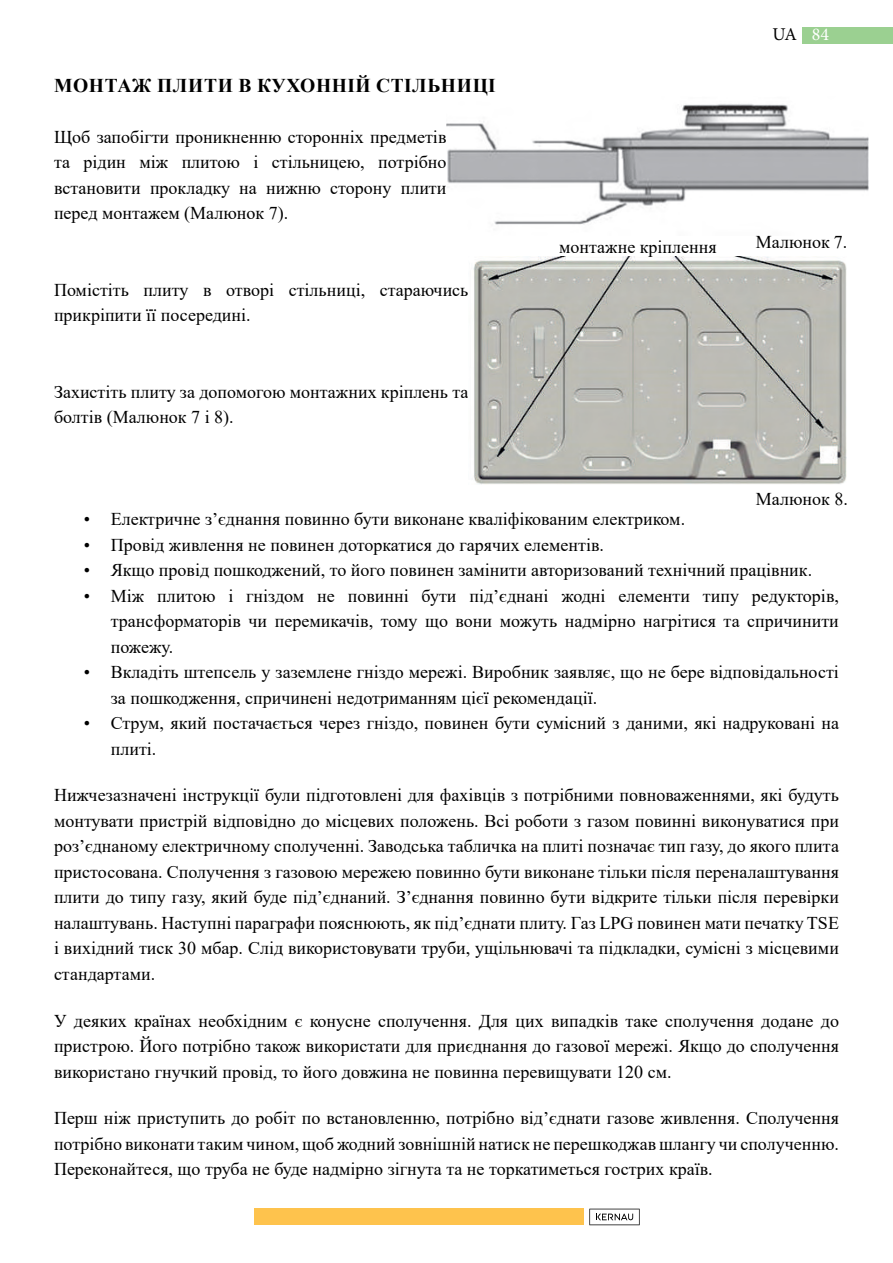
<style>
.page{position:relative;width:893px;height:1263px;background:#fff}
.page>*{position:absolute;margin:0;border:0;box-sizing:border-box;transform-origin:0 0}
.PODROZDZIAŁY{font:700 19.5px "Times New Roman";letter-spacing:.035em;color:#000}
.ZWYKŁY{font:18px/25.5px "Times New Roman";color:#000;text-align:justify}
.t1{font:18px "Minion Pro";color:#000}
.s1{color:#fff}
</style>
<div class="page">
<div style="left:802px;top:27px;width:91px;height:17px;background:#9bd091"></div>
<div style="left:254px;top:1209px;width:330px;height:16px;background:#fec34d"></div>
<svg style="left:589px;top:1209px;width:51px;height:16px"></svg>
<img style="left:446px;top:104px;width:422px;height:121px">
<img style="left:473px;top:256px;width:373px;height:228px">
<p class="PODROZDZIAŁY" style="left:54px;top:71px;width:443px">МОНТАЖ ПЛИТИ В КУХОННІЙ СТІЛЬНИЦІ</p>
<p class="ZWYKŁY" style="left:54px;top:124px;width:394px">Щоб запобігти проникненню сторонніх предметів та рідин між плитою і стільницею, потрібно встановити прокладку на нижню сторону плити перед монтажем (Малюнок 7).</p>
<p class="ZWYKŁY" style="left:54px;top:277px;width:416px">Помістіть плиту в отворі стільниці, стараючись прикріпити її посередині.</p>
<p class="ZWYKŁY" style="left:54px;top:379px;width:416px">Захистіть плиту за допомогою монтажних кріплень та болтів (Малюнок 7 і 8).</p>
<p class="t1" style="left:773px;top:22px;width:58px">UA <span class="s1">84</span></p>
<p class="ZWYKŁY" style="left:559px;top:234px;width:159px">монтажне кріплення</p>
<p class="ZWYKŁY" style="left:756px;top:228px;width:93px">Малюнок 7.</p>
<p class="ZWYKŁY" style="left:756px;top:486px;width:93px">Малюнок 8.</p>
<p class="ZWYKŁY" style="left:84px;top:506px;width:603px">• Електричне з’єднання повинно бути виконане кваліфікованим електриком.</p>
<p class="ZWYKŁY" style="left:84px;top:532px;width:522px">• Провід живлення не повинен доторкатися до гарячих елементів.</p>
<p class="ZWYKŁY" style="left:84px;top:557px;width:730px">• Якщо провід пошкоджений, то його повинен замінити авторизований технічний працівник.</p>
<p class="ZWYKŁY" style="left:111px;top:583px;width:730px;text-indent:-27px">• Між плитою і гніздом не повинні бути під’єднані жодні елементи типу редукторів, трансформаторів чи перемикачів, тому що вони можуть надмірно нагрітися та спричинити пожежу.</p>
<p class="ZWYKŁY" style="left:111px;top:659px;width:730px;text-indent:-27px">• Вкладіть штепсель у заземлене гніздо мережі. Виробник заявляє, що не бере відповідальності за пошкодження, спричинені недотриманням цієї рекомендації.</p>
<p class="ZWYKŁY" style="left:111px;top:710px;width:730px;text-indent:-27px">• Струм, який постачається через гніздо, повинен бути сумісний з даними, які надруковані на плиті.</p>
<p class="ZWYKŁY" style="left:54px;top:782px;width:786px">Нижчезазначені інструкції були підготовлені для фахівців з потрібними повноваженнями, які будуть монтувати пристрій відповідно до місцевих положень. Всі роботи з газом повинні виконуватися при роз’єднаному електричному сполученні. Заводська табличка на плиті позначає тип газу, до якого плита пристосована. Сполучення з газовою мережею повинно бути виконане тільки після переналаштування плити до типу газу, який буде під’єднаний. З’єднання повинно бути відкрите тільки після перевірки налаштувань. Наступні параграфи пояснюють, як під’єднати плиту. Газ LPG повинен мати печатку TSE і вихідний тиск 30 мбар. Слід використовувати труби, ущільнювачі та підкладки, сумісні з місцевими стандартами.</p>
<p class="ZWYKŁY" style="left:54px;top:1007px;width:786px">У деяких країнах необхідним є конусне сполучення. Для цих випадків таке сполучення додане до пристрою. Його потрібно також використати для приєднання до газової мережі. Якщо до сполучення використано гнучкий провід, то його довжина не повинна перевищувати 120 см.</p>
<p class="ZWYKŁY" style="left:54px;top:1105px;width:786px">Перш ніж приступить до робіт по встановленню, потрібно від’єднати газове живлення. Сполучення потрібно виконати таким чином, щоб жодний зовнішній натиск не перешкоджав шлангу чи сполученню.<br>Переконайтеся, що труба не буде надмірно зігнута та не торкатиметься гострих країв.</p>
</div>
